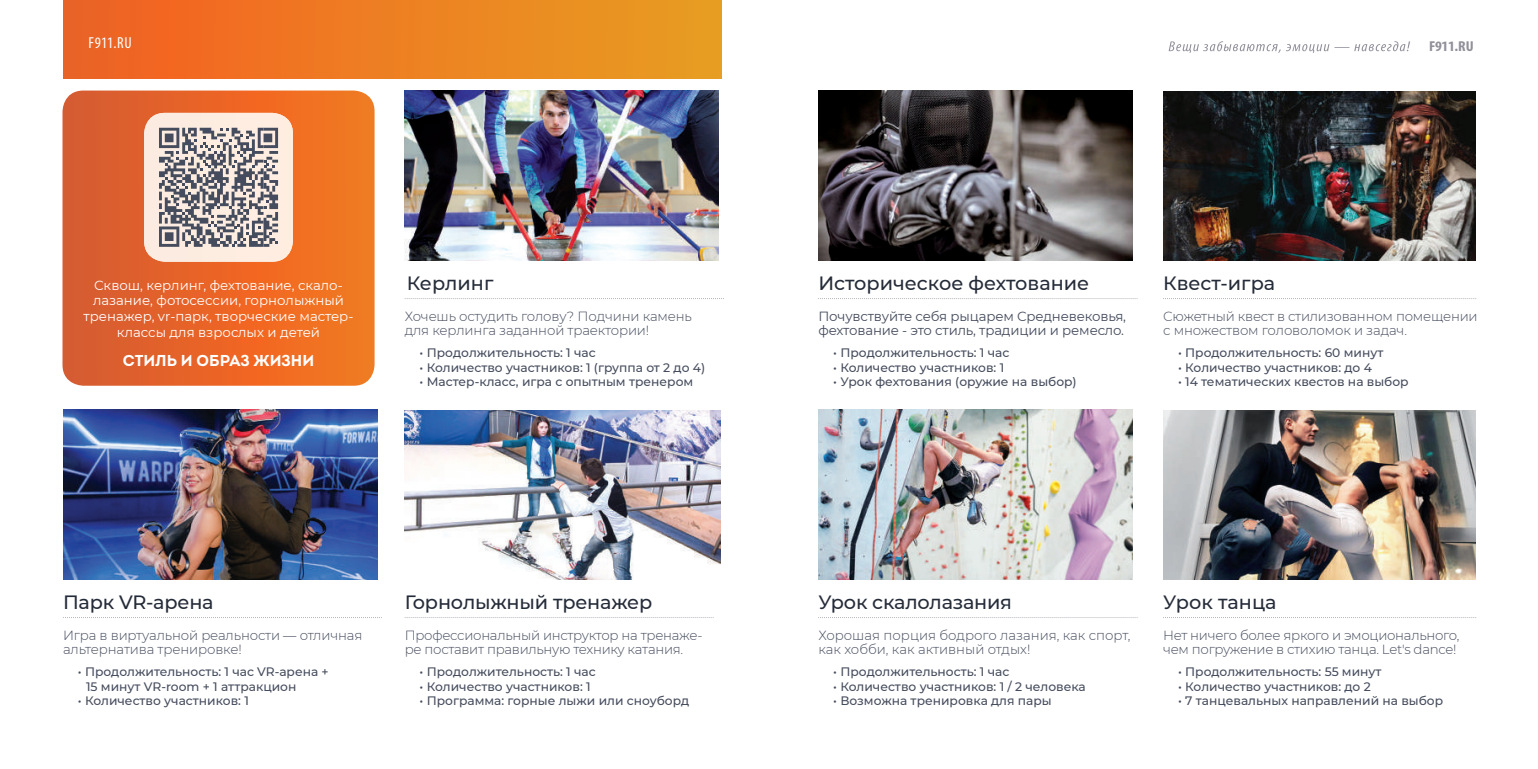
<style>
.page{position:relative;width:1538px;height:769px;background:#fff}
.page>*{position:absolute;margin:0;border:0;box-sizing:border-box;transform-origin:0 0}
.t1{font:500 19.25px "Montserrat";letter-spacing:-.01em;color:#252c39}
.t2{font:condensed 15.92px "Myriad Pro";letter-spacing:.025em;color:#fff}
.t3{font:700 15.75px "Intro";color:#fff}
.t4{font:700 condensed 14.35px "Myriad Pro";letter-spacing:-.02em;color:#918f99;scale:1.11 1}
.t5{font:300 13.3px/13.3px "Montserrat";letter-spacing:-.015em;color:#454c5d}
.t6{font:13.3px/15.9px "Montserrat";color:#fff;text-align:center}
.t7{font:13.3px/13.3px "Montserrat";letter-spacing:-.01em;color:#454c5d}
.t8{font:500 12.25px/14.7px "Montserrat";color:#454c5d}
</style>
<div class="page">
<div style="left:63px;top:0;width:658px;height:79px;background:linear-gradient(to right,#f15f23,#e99e21)"></div>
<img style="left:405px;top:410px;width:315px;height:169px">
<svg style="left:405px;top:617px;width:308px;height:1px"></svg>
<svg style="left:818px;top:298px;width:319px;height:1px"></svg>
<img style="left:818px;top:91px;width:314px;height:169px">
<img style="left:818px;top:410px;width:314px;height:169px">
<svg style="left:818px;top:617px;width:319px;height:1px"></svg>
<img style="left:1163px;top:91px;width:312px;height:169px">
<svg style="left:405px;top:298px;width:319px;height:1px"></svg>
<img style="left:405px;top:91px;width:314px;height:169px">
<img style="left:63px;top:410px;width:314px;height:169px">
<svg style="left:63px;top:617px;width:319px;height:1px"></svg>
<img style="left:1163px;top:410px;width:312px;height:169px">
<svg style="left:1163px;top:298px;width:313px;height:1px"></svg>
<svg style="left:1163px;top:617px;width:313px;height:1px"></svg>
<svg style="left:1168px;top:41px;width:242px;height:12px"></svg>
<img style="left:62px;top:91px;width:313px;height:295px">
<img style="left:144px;top:113px;width:149px;height:149px">
<svg style="left:159px;top:128px;width:119px;height:119px;background:#a19d9f"></svg>
<h2 class="t2" style="left:89px;top:33px;width:45px">F911.RU</h2>
<p class="t6" style="left:83px;top:276px;width:272px">Сквош, керлинг, фехтование, скало&shy;лазание, фотосессии, горнолыжный тренажер, vr-парк, творческие мастер&shy;классы для взрослых и детей</p>
<p class="t3" style="left:123px;top:351px;width:193px">СТИЛЬ И ОБРАЗ ЖИЗНИ</p>
<h1 class="t1" style="left:407px;top:270px;width:88px">Керлинг</h1>
<p class="t5" style="left:405px;top:310px;width:289px">Хочешь остудить голову? Подчини камень для керлинга заданной траектории!</p>
<p class="t8" style="left:420px;top:345px;width:178px">• Продолжительность: 1 час</p>
<p class="t8" style="left:420px;top:359px;width:287px">• Количество участников: 1 (группа от 2 до 4)</p>
<p class="t8" style="left:420px;top:374px;width:275px">• Мастер-класс, игра с опытным тренером</p>
<h1 class="t1" style="left:63px;top:589px;width:152px">Парк VR-арена</h1>
<p class="t5" style="left:63px;top:629px;width:301px">Игра в виртуальной реальности — отличная альтернатива тренировке!</p>
<p class="t8" style="left:86px;top:664px;width:244px;text-indent:-8px">• Продолжительность: 1 час VR-арена +<br>15 минут VR-room + 1 аттракцион</p>
<p class="t8" style="left:78px;top:693px;width:172px">• Количество участников: 1</p>
<h1 class="t1" style="left:405px;top:589px;width:249px">Горнолыжный тренажер</h1>
<p class="t5" style="left:405px;top:629px;width:299px">Профессиональный инструктор на тренаже&shy;ре поставит правильную технику катания.</p>
<p class="t8" style="left:420px;top:664px;width:178px">• Продолжительность: 1 час</p>
<p class="t8" style="left:420px;top:678px;width:172px">• Количество участников: 1</p>
<p class="t8" style="left:420px;top:693px;width:271px">• Программа: горные лыжи или сноуборд</p>
<p class="t4" style="left:1429px;top:37px;width:42px">F911.RU</p>
<h1 class="t1" style="left:818px;top:270px;width:272px">Историческое фехтование</h1>
<p class="t7" style="left:818px;top:310px;width:309px">Почувствуйте себя рыцарем Средневековья, фехтование - это стиль, традиции и ремесло.</p>
<p class="t8" style="left:833px;top:345px;width:178px">• Продолжительность: 1 час</p>
<p class="t8" style="left:833px;top:359px;width:172px">• Количество участников: 1</p>
<p class="t8" style="left:833px;top:374px;width:245px">• Урок фехтования (оружие на выбор)</p>
<h1 class="t1" style="left:1163px;top:270px;width:113px">Квест-игра</h1>
<p class="t5" style="left:1163px;top:310px;width:316px">Сюжетный квест в стилизованном помещении с множеством головоломок и задач.</p>
<p class="t8" style="left:1178px;top:345px;width:207px">• Продолжительность: 60 минут</p>
<p class="t8" style="left:1178px;top:359px;width:195px">• Количество участников: до 4</p>
<p class="t8" style="left:1178px;top:374px;width:232px">• 14 тематических квестов на выбор</p>
<h1 class="t1" style="left:818px;top:589px;width:195px">Урок скалолазания</h1>
<p class="t5" style="left:818px;top:629px;width:314px">Хорошая порция бодрого лазания, как спорт, как хобби, как активный отдых!</p>
<p class="t8" style="left:833px;top:664px;width:178px">• Продолжительность: 1 час</p>
<p class="t8" style="left:833px;top:678px;width:254px">• Количество участников: 1 / 2 человека</p>
<p class="t8" style="left:833px;top:693px;width:220px">• Возможна тренировка для пары</p>
<h1 class="t1" style="left:1163px;top:589px;width:115px">Урок танца</h1>
<p class="t5" style="left:1163px;top:629px;width:298px">Нет ничего более яркого и эмоционального, чем погружение в стихию танца. Let's dance!</p>
<p class="t8" style="left:1178px;top:664px;width:205px">• Продолжительность: 55 минут</p>
<p class="t8" style="left:1178px;top:678px;width:194px">• Количество участников: до 2</p>
<p class="t8" style="left:1178px;top:693px;width:267px">• 7 танцевальных направлений на выбор</p>
</div>
